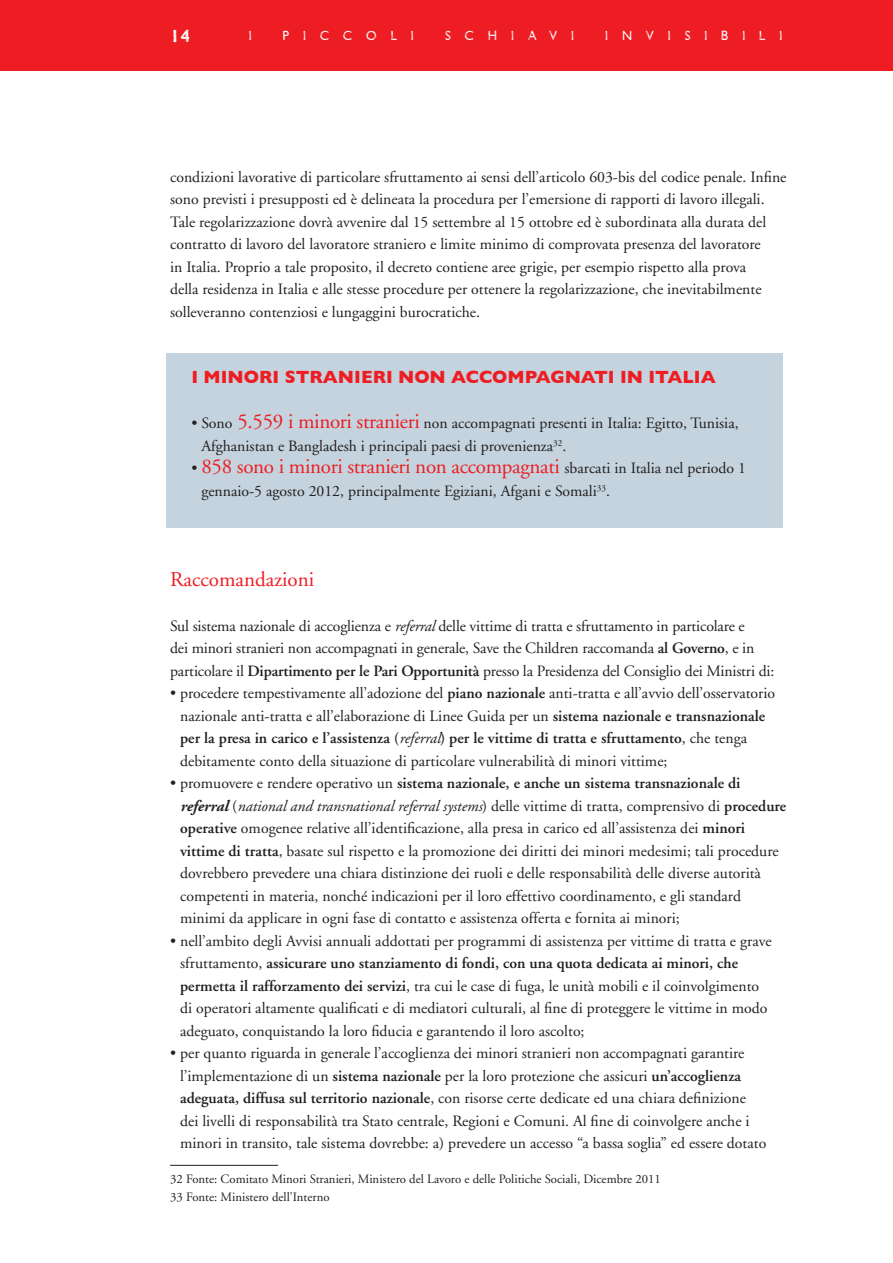
<style>
.page{position:relative;width:893px;height:1263px;background:#fff}
.page>*{position:absolute;margin:0;border:0;box-sizing:border-box;transform-origin:0 0}
.t1{font:21px "Adobe Garamond";letter-spacing:-.015em;color:#ee1d23}
.t2{font:700 18px "Gill Sans";color:#ee1d23}
.t3{font:700 18px "Gill Sans Woodblock";color:#fff}
.t4{font:15.75px/22.5px "Adobe Garamond";color:#231f20}
.t5{font:13.5px "Gill Sans Woodblock";letter-spacing:1em;color:#fff}
.t6{font:12.75px/18px "Adobe Garamond";color:#231f20}
.s1{font-size:21px;color:#ee1d23}
.s2{font-size:15.75px;color:#231f20}
.s3{font-style:italic}
.s4{font-weight:600}
.s5{font-weight:700;font-style:italic}
</style>
<div class="page">
<div style="left:0;top:0;width:893px;height:70px;background:#ee1d23"></div>
<div style="left:166px;top:353px;width:616px;height:174px;background:#c4d3dd"></div>
<hr style="left:170px;top:1165px;width:108px;height:1px;background:#231f20">
<p class="t3" style="left:170px;top:25px;width:21px">14</p>
<p class="t5" style="left:248px;top:28px;width:5px">I</p>
<p class="t5" style="left:283px;top:28px;width:133px">PICCOLI</p>
<p class="t5" style="left:445px;top:28px;width:131px">SCHIAVI</p>
<p class="t5" style="left:605px;top:28px;width:179px">INVISIBILI</p>
<p class="t4" style="left:170px;top:166px;width:618px">condizioni lavorative di particolare sfruttamento ai sensi dell’articolo 603-bis del codice penale. Infine sono previsti i presupposti ed è delineata la procedura per l’emersione di rapporti di lavoro illegali.<br>Tale regolarizzazione dovrà avvenire dal 15 settembre al 15 ottobre ed è subordinata alla durata del contratto di lavoro del lavoratore straniero e limite minimo di comprovata presenza del lavoratore<br>in Italia. Proprio a tale proposito, il decreto contiene aree grigie, per esempio rispetto alla prova<br>della residenza in Italia e alle stesse procedure per ottenere la regolarizzazione, che inevitabilmente solleveranno contenziosi e lungaggini burocratiche.</p>
<p class="t2" style="left:191px;top:367px;width:526px">I MINORI STRANIERI NON ACCOMPAGNATI IN ITALIA</p>
<p class="t4" style="left:201px;top:412px;width:539px;text-indent:-10px">• Sono <span class="s1">5.559 i minori stranieri</span> non accompagnati presenti in Italia: Egitto, Tunisia,<br>Afghanistan e Bangladesh i principali paesi di provenienza<sup>32</sup>.</p>
<h1 class="t1" style="left:191px;top:455px;width:556px"><span class="s2">•</span> 858 sono i minori stranieri non accompagnati <span class="s2">sbarcati in Italia nel periodo 1</span></h1>
<p class="t4" style="left:201px;top:480px;width:410px">gennaio-5 agosto 2012, principalmente Egiziani, Afgani e Somali<sup>33</sup>.</p>
<h1 class="t1" style="left:170px;top:568px;width:146px">Raccomandazioni</h1>
<p class="t4" style="left:170px;top:615px;width:606px">Sul sistema nazionale di accoglienza e <span class="s3">referral</span> delle vittime di tratta e sfruttamento in particolare e<br>dei minori stranieri non accompagnati in generale, Save the Children raccomanda <span class="s4">al Governo</span>, e in particolare il <span class="s4">Dipartimento per le Pari Opportunità</span> presso la Presidenza del Consiglio dei Ministri di:</p>
<p class="t4" style="left:180px;top:682px;width:597px;text-indent:-10px">• procedere tempestivamente all’adozione del <span class="s4">piano nazionale</span> anti-tratta e all’avvio dell’osservatorio nazionale anti-tratta e all’elaborazione di Linee Guida per un <span class="s4">sistema nazionale e transnazionale per la presa in carico e l’assistenza (</span><span class="s3">referral</span><span class="s4">) per le vittime di tratta e sfruttamento</span>, che tenga debitamente conto della situazione di particolare vulnerabilità di minori vittime;</p>
<p class="t4" style="left:180px;top:772px;width:607px;text-indent:-10px">• promuovere e rendere operativo un <span class="s4">sistema nazionale, e anche un sistema transnazionale di </span><span class="s5">referral</span> (<span class="s3">national and transnational referral systems</span>) delle vittime di tratta, comprensivo di <span class="s4">procedure operative</span> omogenee relative all’identificazione, alla presa in carico ed all’assistenza dei <span class="s4">minori vittime di tratta</span>, basate sul rispetto e la promozione dei diritti dei minori medesimi; tali procedure dovrebbero prevedere una chiara distinzione dei ruoli e delle responsabilità delle diverse autorità competenti in materia, nonché indicazioni per il loro effettivo coordinamento, e gli standard minimi da applicare in ogni fase di contatto e assistenza offerta e fornita ai minori;</p>
<p class="t4" style="left:180px;top:930px;width:593px;text-indent:-10px">• nell’ambito degli Avvisi annuali addottati per programmi di assistenza per vittime di tratta e grave sfruttamento, <span class="s4">assicurare uno stanziamento di fondi, con una quota dedicata ai minori, che permetta il rafforzamento dei servizi</span>, tra cui le case di fuga, le unità mobili e il coinvolgimento di operatori altamente qualificati e di mediatori culturali, al fine di proteggere le vittime in modo adeguato, conquistando la loro fiducia e garantendo il loro ascolto;</p>
<p class="t4" style="left:180px;top:1042px;width:588px;text-indent:-10px">• per quanto riguarda in generale l’accoglienza dei minori stranieri non accompagnati garantire l’implementazione di un <span class="s4">sistema nazionale</span> per la loro protezione che assicuri <span class="s4">un’accoglienza adeguata, diffusa sul territorio nazionale</span>, con risorse certe dedicate ed una chiara definizione dei livelli di responsabilità tra Stato centrale, Regioni e Comuni. Al fine di coinvolgere anche i minori in transito, tale sistema dovrebbe: a) prevedere un accesso “a bassa soglia” ed essere dotato</p>
<p class="t6" style="left:170px;top:1170px;width:492px">32 Fonte: Comitato Minori Stranieri, Ministero del Lavoro e delle Politiche Sociali, Dicembre 2011<br>33 Fonte: Ministero dell’Interno</p>
</div>
